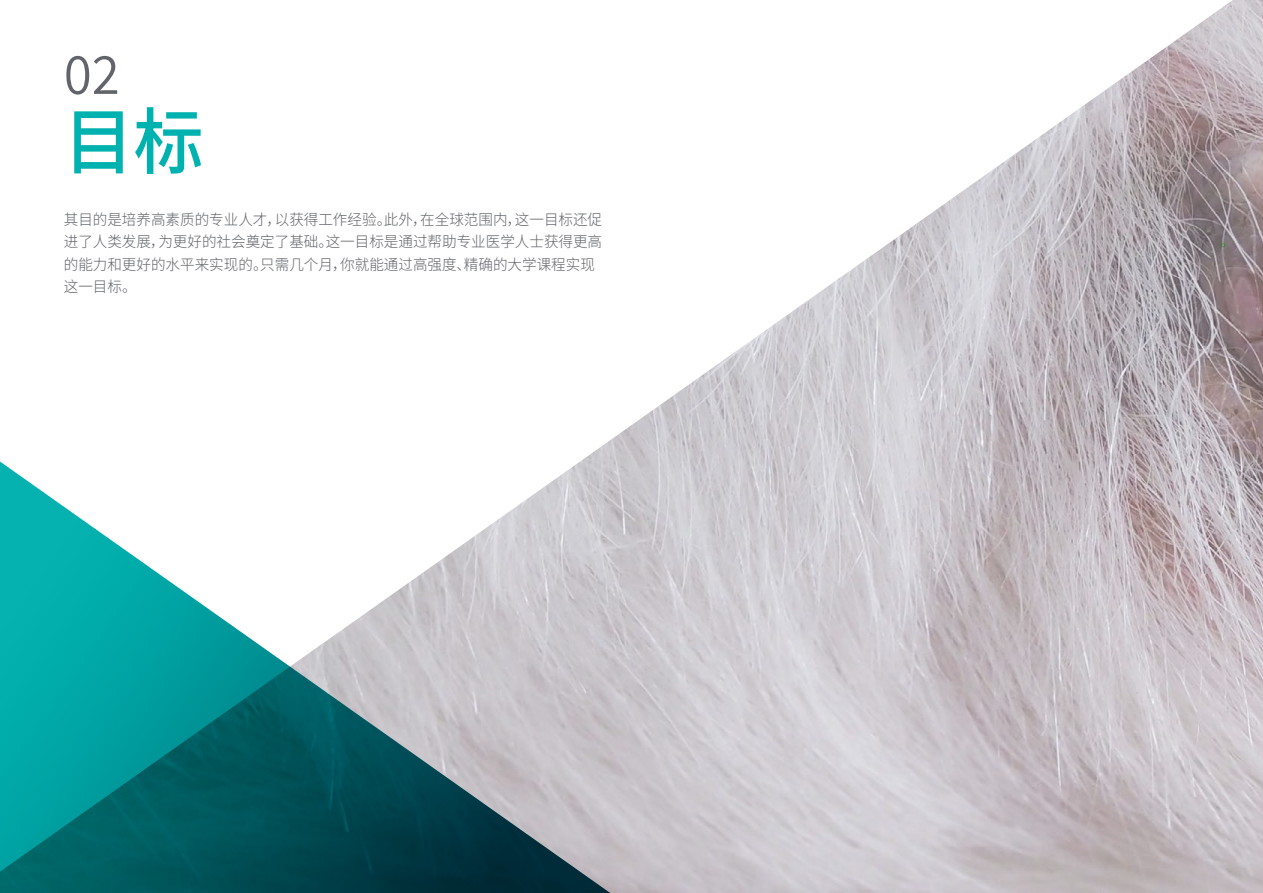
<style>
.page{position:relative;width:1263px;height:893px;background:#fff}
.page>*{position:absolute;margin:0;border:0;box-sizing:border-box;transform-origin:0 0}
.t1{font:500 72px "Source Han Sans CN";color:#00b2af}
.t2{font:52.5px "Source Han Sans CN";color:#61646a}
.t3{font:300 15px/22.5px "Source Han Sans CN";color:#61646a}
</style>
<div class="page">
<img style="left:602px;top:0;width:661px;height:893px">
<svg style="left:0;top:446px;width:640px;height:447px"></svg>
<h2 class="t2" style="left:64px;top:45px;width:57px">02</h2>
<h1 class="t1" style="left:64px;top:101px;width:141px">目标</h1>
<p class="t3" style="left:64px;top:208px;width:540px">其目的是培养高素质的专业人才，以获得工作经验。此外，在全球范围内，这一目标还促进了人类发展，为更好的社会奠定了基础。这一目标是通过帮助专业医学人士获得更高的能力和更好的水平来实现的。只需几个月，你就能通过高强度、精确的大学课程实现这一目标。</p>
</div>
